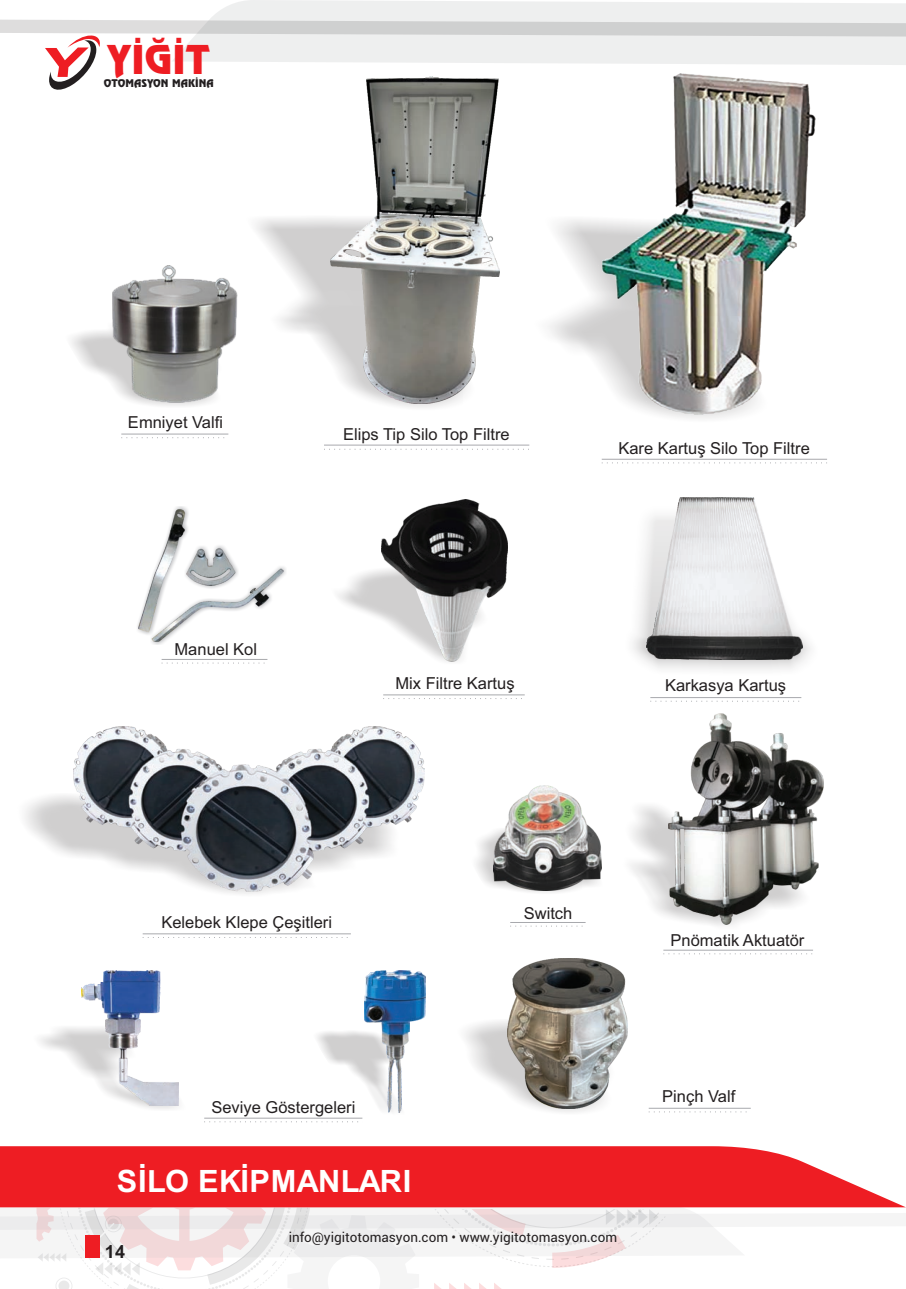
<style>
.page{position:relative;width:906px;height:1289px;background:#fff}
.page>*{position:absolute;margin:0;border:0;box-sizing:border-box;transform-origin:0 0}
.t1{font:39.15px "Revue BT";color:#ee1d23}
.t2{font:700 30.75px "Arial";letter-spacing:.02em;color:#fff}
.t3{font:700 18px "Arial";color:#231f20}
.t4{font:16.5px "Arial";color:#231f20}
.t5{font:13.5px "Roboto";color:#231f20}
.t6{font:10.5px "Revue BT";color:#231f20}
</style>
<div class="page">
<svg style="left:209px;top:0;width:697px;height:20px;background:#eff0f0"></svg>
<svg style="left:0;top:20px;width:906px;height:70px"></svg>
<svg style="left:0;top:1146px;width:898px;height:58px;background:#ef2e34"></svg>
<svg style="left:237px;top:218px;width:211px;height:190px"></svg>
<img style="left:331px;top:76px;width:168px;height:328px">
<hr style="left:121px;top:433px;width:107px;height:1px;background:#a8a9ad">
<svg style="left:121px;top:437px;width:104px;height:1px"></svg>
<hr style="left:324px;top:444px;width:205px;height:1px;background:#a8a9ad">
<svg style="left:324px;top:449px;width:205px;height:1px"></svg>
<hr style="left:602px;top:459px;width:225px;height:1px;background:#a8a9ad">
<svg style="left:602px;top:462px;width:225px;height:1px"></svg>
<svg style="left:25px;top:795px;width:246px;height:99px"></svg>
<img style="left:73px;top:726px;width:351px;height:165px">
<img style="left:518px;top:785px;width:58px;height:15px">
<img style="left:690px;top:714px;width:133px;height:86px">
<hr style="left:162px;top:659px;width:105px;height:1px;background:#a8a9ad">
<svg style="left:162px;top:662px;width:103px;height:1px"></svg>
<div style="left:136px;top:506px;width:151px;height:139px;background:#a8a9ad;opacity:.98"></div>
<img style="left:139px;top:509px;width:144px;height:132px">
<svg style="left:338px;top:570px;width:118px;height:92px"></svg>
<img style="left:381px;top:499px;width:126px;height:162px">
<svg style="left:464px;top:215px;width:273px;height:204px"></svg>
<img style="left:599px;top:74px;width:219px;height:340px">
<svg style="left:71px;top:321px;width:179px;height:87px"></svg>
<img style="left:112px;top:265px;width:125px;height:138px">
<hr style="left:383px;top:694px;width:142px;height:1px;background:#a8a9ad">
<svg style="left:383px;top:698px;width:139px;height:1px"></svg>
<svg style="left:633px;top:552px;width:178px;height:118px"></svg>
<img style="left:646px;top:497px;width:156px;height:162px">
<hr style="left:650px;top:697px;width:151px;height:1px;background:#a8a9ad">
<svg style="left:650px;top:700px;width:149px;height:1px"></svg>
<svg style="left:476px;top:800px;width:343px;height:127px"></svg>
<hr style="left:663px;top:949px;width:150px;height:1px;background:#a8a9ad">
<svg style="left:663px;top:953px;width:150px;height:1px"></svg>
<hr style="left:143px;top:933px;width:208px;height:1px;background:#a8a9ad">
<svg style="left:143px;top:937px;width:205px;height:1px"></svg>
<hr style="left:649px;top:1107px;width:102px;height:1px;background:#a8a9ad">
<svg style="left:649px;top:1111px;width:98px;height:1px"></svg>
<svg style="left:40px;top:1027px;width:139px;height:82px"></svg>
<img style="left:82px;top:970px;width:96px;height:135px">
<img style="left:364px;top:970px;width:61px;height:59px">
<svg style="left:465px;top:1018px;width:163px;height:94px"></svg>
<img style="left:508px;top:958px;width:119px;height:150px">
<svg style="left:204px;top:1029px;width:206px;height:93px"></svg>
<svg style="left:0;top:1204px;width:906px;height:84px"></svg>
<h1 class="t1" style="left:107px;top:45px;width:104px">YİĞİT</h1>
<p class="t6" style="left:104px;top:79px;width:111px">OTOMASYON MAKİNA</p>
<p class="t4" style="left:128px;top:416px;width:97px">Emniyet Valfi</p>
<p class="t4" style="left:175px;top:643px;width:84px">Manuel Kol</p>
<p class="t4" style="left:343px;top:428px;width:168px">Elips Tip Silo Top Filtre</p>
<p class="t4" style="left:618px;top:441px;width:193px">Kare Kartuş Silo Top Filtre</p>
<p class="t4" style="left:395px;top:677px;width:121px">Mix Filtre Kartuş</p>
<p class="t4" style="left:665px;top:679px;width:123px">Karkasya Kartuş</p>
<p class="t4" style="left:161px;top:916px;width:172px">Kelebek Klepe Çeşitleri</p>
<p class="t4" style="left:524px;top:906px;width:50px">Switch</p>
<p class="t4" style="left:670px;top:934px;width:135px">Pnömatik Aktuatör</p>
<p class="t4" style="left:211px;top:1101px;width:145px">Seviye Göstergeleri</p>
<h2 class="t2" style="left:117px;top:1169px;width:296px">SİLO EKİPMANLARI</h2>
<p class="t3" style="left:105px;top:1244px;width:22px">14</p>
<p class="t5" style="left:289px;top:1231px;width:330px">info@yigitotomasyon.com • www.yigitotomasyon.com</p>
<p class="t4" style="left:662px;top:1090px;width:75px">Pinçh Valf</p>
</div>
